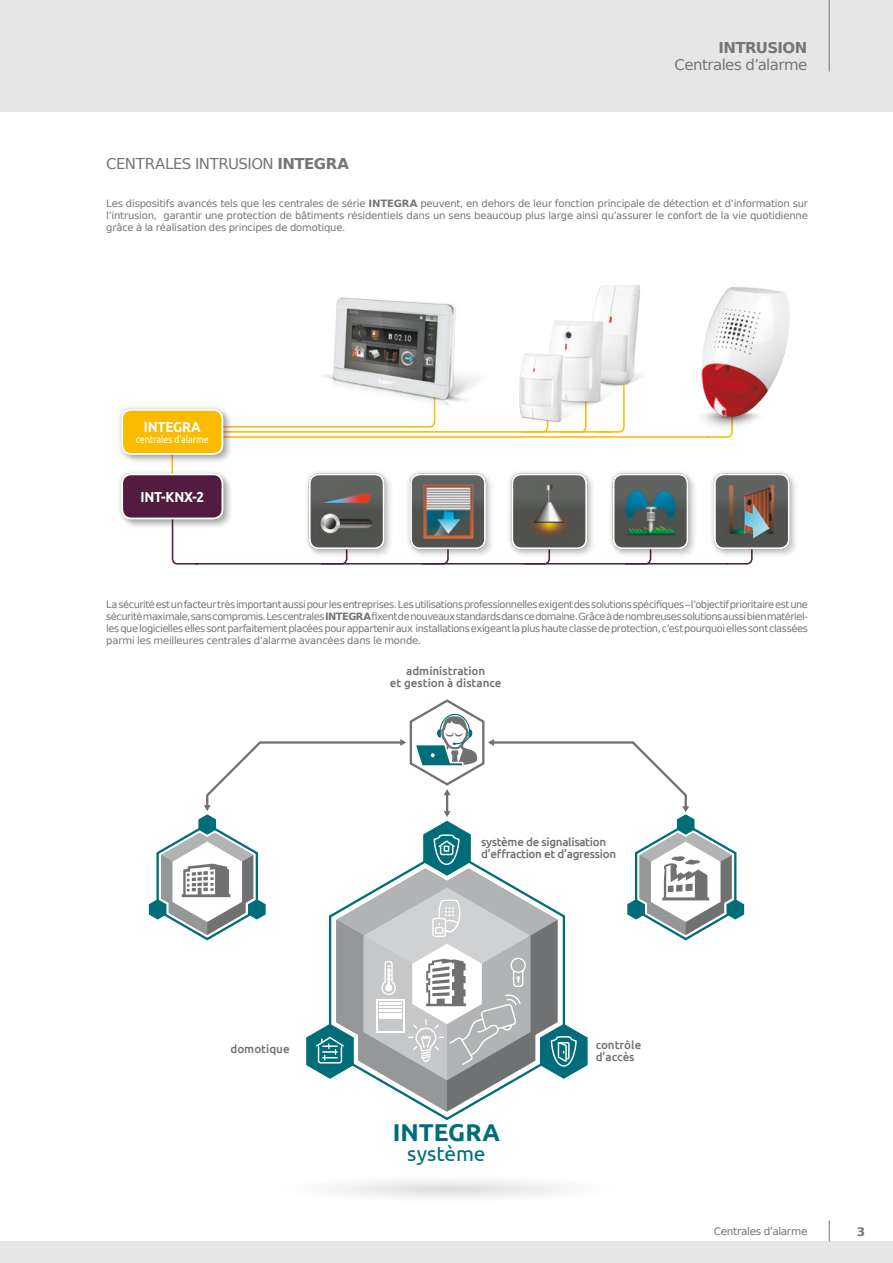
<style>
.page{position:relative;width:893px;height:1263px;background:#fff}
.page>*{position:absolute;margin:0;border:0;box-sizing:border-box;transform-origin:0 0}
.t1{font:700 24.3px "Ubuntu";color:#006d79}
.t2{font:20.85px "Ubuntu";letter-spacing:-.005em;color:#006d79}
._01_-_GRUPY_PRODUKTÓ{font:15px "Prima Sans EU";letter-spacing:-.035em;color:#757477}
._02_-_HEAD{font:15px "Prima Sans EU";letter-spacing:-.035em;color:#757477}
._01_-_HEAD{font:700 15px "Prima Sans EU";letter-spacing:-.035em;color:#757477}
.TEXT_TABELKA{font:700 14.4px "Ubuntu";letter-spacing:-.02em;color:#fff;scale:.92 1}
.t3{font:700 12px "Prima Sans EU";color:#757477}
.t4{font:500 11.55px/12.3px "Ubuntu";color:#707173}
.t5{font:500 11.55px/12.3px "Ubuntu";letter-spacing:-.025em;color:#707173}
._03_-_STOPKA{font:10.5px "Prima Sans EU";letter-spacing:-.03em;color:#757477}
.TEXT_TABELKA-2{font:10.5px "Ubuntu";letter-spacing:-.02em;color:#fff;scale:.87 1}
._02_-_GRUPY_-_OPIS{font:10.05px/12px "Prima Sans EU";letter-spacing:-.02em;color:#757477;text-align:justify}
.s1{font-weight:700}
</style>
<div class="page">
<div style="left:0;top:0;width:893px;height:112px;background:#e6e6e7"></div>
<div style="left:0;top:1242px;width:893px;height:21px;background:#e6e6e7"></div>
<svg style="left:829px;top:1220px;width:1px;height:22px"></svg>
<hr style="left:829px;top:0;width:1px;height:72px;background:#757477">
<svg style="left:332px;top:1180px;width:233px;height:18px"></svg>
<svg style="left:149px;top:699px;width:595px;height:413px"></svg>
<hr style="left:213px;top:436px;width:496px;height:2px;background:#fabb00">
<hr style="left:213px;top:431px;width:398px;height:2px;background:#fabb00">
<hr style="left:213px;top:426px;width:203px;height:1px;background:#fabb00">
<svg style="left:705px;top:437px;width:25px;height:1px"></svg>
<svg style="left:408px;top:409px;width:28px;height:19px"></svg>
<svg style="left:521px;top:422px;width:28px;height:11px"></svg>
<svg style="left:559px;top:422px;width:28px;height:11px"></svg>
<svg style="left:597px;top:408px;width:28px;height:25px"></svg>
<svg style="left:320px;top:558px;width:28px;height:7px"></svg>
<svg style="left:171px;top:529px;width:28px;height:36px"></svg>
<svg style="left:421px;top:558px;width:28px;height:7px"></svg>
<svg style="left:522px;top:558px;width:29px;height:7px"></svg>
<svg style="left:623px;top:558px;width:29px;height:7px"></svg>
<svg style="left:725px;top:558px;width:28px;height:7px"></svg>
<hr style="left:172px;top:437px;width:1px;height:41px;background:#fabb00">
<div style="left:712px;top:471px;width:87px;height:87px;background:#1a171c;opacity:.2"></div>
<div style="left:709px;top:469px;width:85px;height:84px;background:#1a171c;opacity:.2"></div>
<img style="left:714px;top:473px;width:76px;height:76px">
<div style="left:714px;top:473px;width:76px;height:76px;border:2px solid #fff;border-radius:9px"></div>
<div style="left:610px;top:471px;width:87px;height:87px;background:#1a171c;opacity:.2"></div>
<div style="left:608px;top:469px;width:85px;height:84px;background:#1a171c;opacity:.2"></div>
<img style="left:613px;top:473px;width:75px;height:76px">
<div style="left:613px;top:473px;width:75px;height:76px;border:2px solid #fff;border-radius:9px"></div>
<div style="left:307px;top:471px;width:87px;height:87px;background:#1a171c;opacity:.2"></div>
<div style="left:304px;top:469px;width:85px;height:84px;background:#1a171c;opacity:.2"></div>
<img style="left:309px;top:473px;width:76px;height:76px">
<div style="left:309px;top:473px;width:76px;height:76px;border:2px solid #fff;border-radius:9px"></div>
<div style="left:408px;top:471px;width:87px;height:87px;background:#1a171c;opacity:.2"></div>
<div style="left:405px;top:469px;width:85px;height:84px;background:#1a171c;opacity:.2"></div>
<img style="left:410px;top:473px;width:76px;height:76px">
<div style="left:410px;top:473px;width:76px;height:76px;border:2px solid #fff;border-radius:9px"></div>
<div style="left:509px;top:471px;width:87px;height:87px;background:#1a171c;opacity:.2"></div>
<div style="left:507px;top:469px;width:84px;height:84px;background:#1a171c;opacity:.2"></div>
<img style="left:511px;top:473px;width:76px;height:76px">
<div style="left:511px;top:473px;width:76px;height:76px;border:2px solid #fff;border-radius:9px"></div>
<div style="left:120px;top:407px;width:113px;height:58px;background:#1a171c;opacity:.3"></div>
<div style="left:117px;top:404px;width:111px;height:55px;background:#1a171c;opacity:.2"></div>
<div style="left:122px;top:410px;width:100px;height:44px;background:#fabb00;border-radius:9px"></div>
<div style="left:121px;top:409px;width:102px;height:46px;border:2px solid #fff;border-radius:9px"></div>
<div style="left:120px;top:472px;width:113px;height:57px;background:#1a171c;opacity:.3"></div>
<div style="left:117px;top:469px;width:111px;height:55px;background:#1a171c;opacity:.2"></div>
<div style="left:122px;top:474px;width:100px;height:44px;background:#511c3f;border-radius:9px"></div>
<div style="left:121px;top:473px;width:102px;height:46px;border:2px solid #fff;border-radius:9px"></div>
<hr style="left:195px;top:563px;width:532px;height:1px;background:#511c3f">
<img style="left:592px;top:285px;width:50px;height:99px">
<img style="left:549px;top:320px;width:79px;height:88px">
<img style="left:519px;top:353px;width:77px;height:69px">
<img style="left:690px;top:287px;width:100px;height:150px">
<img style="left:324px;top:298px;width:155px;height:111px">
<p class="_01_-_HEAD" style="left:718px;top:38px;width:91px">INTRUSION</p>
<p class="_02_-_HEAD" style="left:674px;top:54px;width:134px">Centrales d’alarme</p>
<p class="_01_-_GRUPY_PRODUKTÓ" style="left:106px;top:153px;width:244px">CENTRALES INTRUSION <span class="s1">INTEGRA</span></p>
<p class="_02_-_GRUPY_-_OPIS" style="left:106px;top:197px;width:703px">Les dispositifs avancés tels que les centrales de série <span class="s1">INTEGRA</span> peuvent, en dehors de leur fonction principale de détection et d’information sur l’intrusion, garantir une protection de bâtiments résidentiels dans un sens beaucoup plus large ainsi qu’assurer le confort de la vie quotidienne grâce à la réalisation des principes de domotique.</p>
<p class="TEXT_TABELKA" style="left:144px;top:419px;width:63px">INTEGRA</p>
<p class="TEXT_TABELKA-2" style="left:136px;top:433px;width:85px">centrales d’alarme</p>
<p class="TEXT_TABELKA" style="left:140px;top:488px;width:71px">INT-KNX-2</p>
<p class="_02_-_GRUPY_-_OPIS" style="left:106px;top:598px;width:703px">Lasécuritéestunfacteurtrèsimportantaussipourlesentreprises.Les utilisationsprofessionnellesexigentdessolutionsspécifiques –l’objectifprioritaireestune sécuritémaximale,sanscompromis.Les centrales<span class="s1">INTEGRA</span>fixentdenouveauxstandardsdanscedomaine.Grâceàdenombreusessolutionsaussibienmatériel&shy;lesquelogiciellesellessontparfaitementplacéespourapparteniraux installationsexigeantlaplushauteclassedeprotection,c’estpourquoiellessontclassées parmi les meilleures centrales d’alarme avancées dans le monde.</p>
<p class="t4" style="left:390px;top:664px;width:113px;text-align:center">administration<br>et gestion à distance</p>
<p class="t4" style="left:230px;top:1043px;width:61px">domotique</p>
<p class="t5" style="left:481px;top:835px;width:137px">système de signalisation d’effraction et d’agression</p>
<p class="t1" style="left:393px;top:1117px;width:109px">INTEGRA</p>
<p class="t2" style="left:407px;top:1141px;width:80px">système</p>
<p class="t4" style="left:596px;top:1038px;width:47px">contrôle d’accès</p>
<p class="_03_-_STOPKA" style="left:714px;top:1224px;width:95px">Centrales d’alarme</p>
<p class="t3" style="left:857px;top:1223px;width:10px">3</p>
</div>
